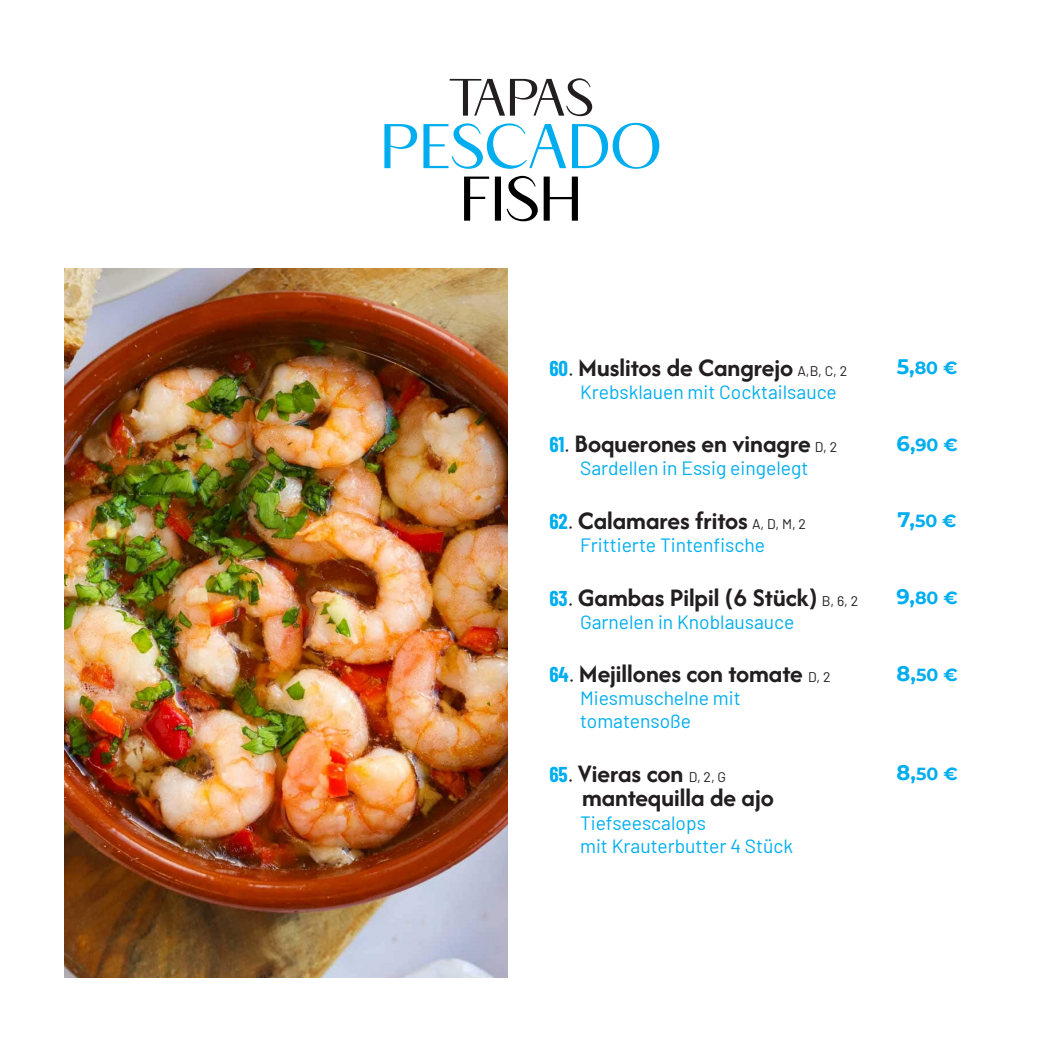
<style>
.page{position:relative;width:1042px;height:1042px;background:#fff}
.page>*{position:absolute;margin:0;border:0;box-sizing:border-box;transform-origin:0 0}
.t1{font:63px "APOLLO";letter-spacing:.05em;color:#00aeef}
.t2{font:63px "APOLLO";color:#000}
.t3{font:52.5px "APOLLO";letter-spacing:-.025em;color:#231f20}
.t4{font:700 26.25px "Afacad Flux";color:#231f20}
.t5{font:19.25px "Barlow";color:#00aeef}
.t6{font:700 17.5px "Montserrat";color:#00aeef}
.s1{font-family:"Barlow Condensed";font-size:21px;color:#00aeef}
.s2{font-family:"Barlow";font-weight:400;font-size:21px}
.s3{font-family:"Barlow";font-weight:400;font-size:14px}
.s4{font-size:21px}
</style>
<div class="page">
<img style="left:64px;top:269px;width:443px;height:708px">
<p class="t3" style="left:449px;top:64px;width:144px">TAPAS</p>
<p class="t1" style="left:382px;top:106px;width:280px">PESCADO</p>
<p class="t2" style="left:461px;top:159px;width:120px">FISH</p>
<p class="t4" style="left:549px;top:350px;width:299px"><span class="s1">60</span><span class="s2">.</span> Muslitos de Cangrejo <span class="s3">A,B, C, 2</span></p>
<p class="t5" style="left:580px;top:378px;width:258px">Krebsklauen mit Cocktailsauce</p>
<p class="t4" style="left:549px;top:427px;width:289px"><span class="s1">61</span><span class="s2">.</span> Boquerones en vinagre <span class="s3">D, 2</span></p>
<p class="t5" style="left:580px;top:454px;width:230px">Sardellen in Essig eingelegt</p>
<p class="t4" style="left:549px;top:503px;width:258px"><span class="s1">62</span><span class="s2">.</span> Calamares fritos <span class="s3">A, D, M, 2</span></p>
<p class="t5" style="left:580px;top:531px;width:186px">Frittierte Tintenfische</p>
<p class="t4" style="left:549px;top:580px;width:310px"><span class="s1">63</span><span class="s2">.</span> Gambas Pilpil (6 Stück) <span class="s3">B, 6, 2</span></p>
<p class="t5" style="left:580px;top:608px;width:216px">Garnelen in Knoblausauce</p>
<p class="t4" style="left:549px;top:657px;width:283px"><span class="s1">64</span><span class="s2">.</span> Mejillones con tomate <span class="s3">D, 2</span></p>
<p class="t5" style="left:580px;top:684px;width:162px">Miesmuschelne mit</p>
<p class="t5" style="left:580px;top:707px;width:112px">tomatensoße</p>
<p class="t4" style="left:549px;top:756px;width:178px"><span class="s1">65</span><span class="s2">.</span> Vieras con <span class="s3">D, 2, G</span></p>
<p class="t4" style="left:582px;top:781px;width:193px">mantequilla de ajo</p>
<p class="t5" style="left:580px;top:808px;width:127px">Tiefseescalops</p>
<p class="t5" style="left:580px;top:832px;width:214px">mit Krauterbutter 4 Stück</p>
<p class="t6" style="left:897px;top:355px;width:62px"><span class="s4">5,</span>80 €</p>
<p class="t6" style="left:896px;top:432px;width:63px"><span class="s4">6,</span>90 €</p>
<p class="t6" style="left:897px;top:508px;width:61px"><span class="s4">7,</span>50 €</p>
<p class="t6" style="left:896px;top:585px;width:63px"><span class="s4">9,</span>80 €</p>
<p class="t6" style="left:896px;top:662px;width:63px"><span class="s4">8,</span>50 €</p>
<p class="t6" style="left:896px;top:761px;width:63px"><span class="s4">8,</span>50 €</p>
</div>
